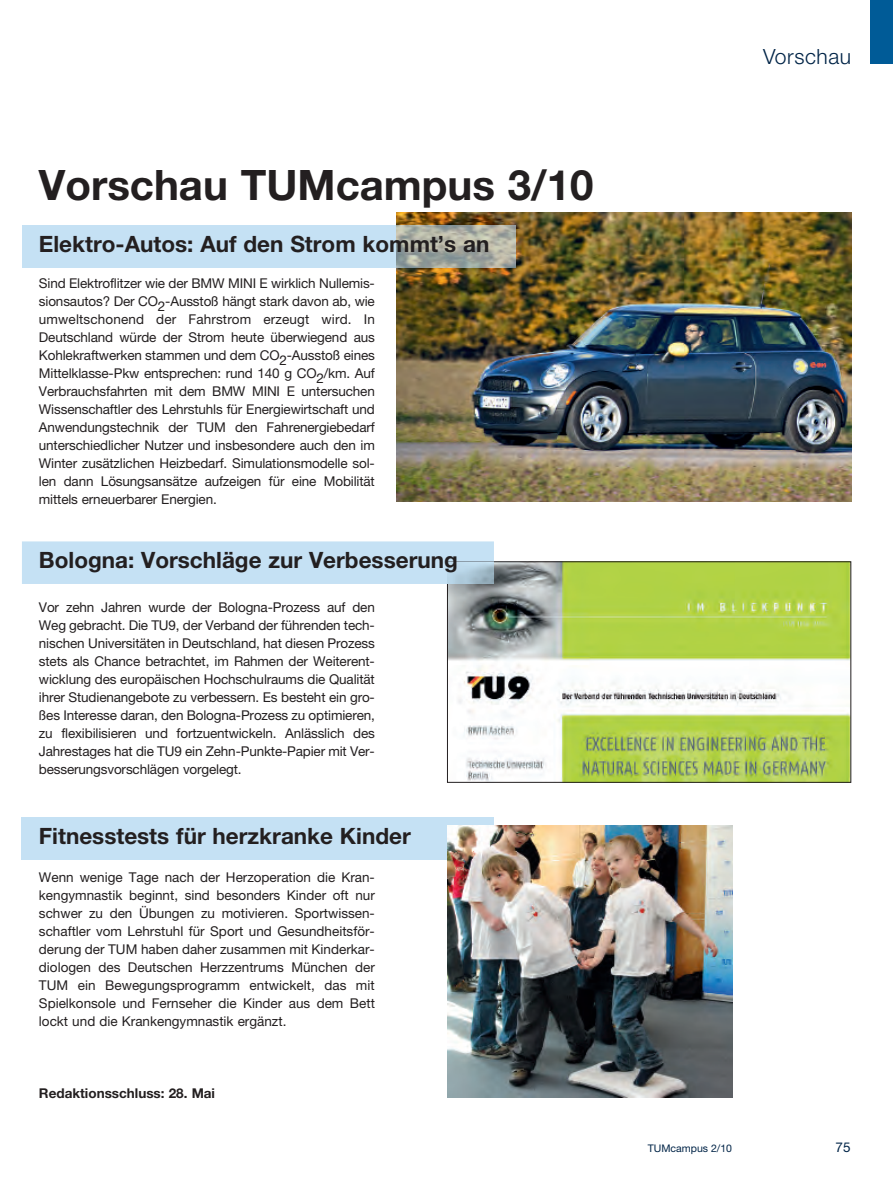
<style>
.page{position:relative;width:893px;height:1191px;background:#fff}
.page>*{position:absolute;margin:0;border:0;box-sizing:border-box;transform-origin:0 0}
.t1{font:700 42px "TUM Neue Helvetica";color:#231f20}
.t2{font:700 22.5px "TUM Neue Helvetica";color:#231f20}
.t3{font:300 21px "Helvetica Neue";letter-spacing:.025em;color:#002447}
.t4{font:13.5px/18px "TUM Neue Helvetica";letter-spacing:-.01em;color:#231f20;text-align:justify}
.t5{font:700 13.5px "TUM Neue Helvetica";color:#231f20}
.t6{font:13.5px "Helvetica Neue";color:#002447}
.t7{font:10.5px "Helvetica Neue";color:#002447}
</style>
<div class="page">
<img style="left:21px;top:0;width:872px;height:1098px">
<h1 class="t1" style="left:39px;top:159px;width:556px">Vorschau TUMcampus 3/10</h1>
<h2 class="t2" style="left:39px;top:230px;width:452px">Elektro-Autos: Auf den Strom kommt’s an</h2>
<p class="t4" style="left:39px;top:274px;width:337px">Sind Elektroflitzer wie der BMW MINI E wirklich Nullemis&shy;sionsautos? Der CO2-Ausstoß hängt stark davon ab, wie umweltschonend der Fahrstrom erzeugt wird. In Deutschland würde der Strom heute überwiegend aus Kohlekraftwerken stammen und dem CO2-Ausstoß eines Mittelklasse-Pkw entsprechen: rund 140 g CO2/km. Auf Verbrauchsfahrten mit dem BMW MINI E untersuchen Wissenschaftler des Lehrstuhls für Energiewirtschaft und Anwendungstechnik der TUM den Fahrenergiebedarf unterschiedlicher Nutzer und insbesondere auch den im Winter zusätzlichen Heizbedarf. Simulationsmodelle sol&shy;len dann Lösungsansätze aufzeigen für eine Mobilität mittels erneuerbarer Energien.</p>
<h2 class="t2" style="left:39px;top:546px;width:420px">Bologna: Vorschläge zur Verbesserung</h2>
<p class="t4" style="left:39px;top:598px;width:337px">Vor zehn Jahren wurde der Bologna-Prozess auf den Weg gebracht. Die TU9, der Verband der führenden tech&shy;nischen Universitäten in Deutschland, hat diesen Prozess stets als Chance betrachtet, im Rahmen der Weiterent&shy;wicklung des europäischen Hochschulraums die Qualität ihrer Studienangebote zu verbessern. Es besteht ein gro&shy;ßes Interesse daran, den Bologna-Prozess zu optimieren, zu flexibilisieren und fortzuentwickeln. Anlässlich des Jahrestages hat die TU9 ein Zehn-Punkte-Papier mit Ver&shy;besserungsvorschlägen vorgelegt.</p>
<h2 class="t2" style="left:39px;top:821px;width:373px">Fitnesstests für herzkranke Kinder</h2>
<p class="t4" style="left:39px;top:868px;width:337px">Wenn wenige Tage nach der Herzoperation die Kran&shy;kengymnastik beginnt, sind besonders Kinder oft nur schwer zu den Übungen zu motivieren. Sportwissen&shy;schaftler vom Lehrstuhl für Sport und Gesundheitsför&shy;derung der TUM haben daher zusammen mit Kinderkar&shy;diologen des Deutschen Herzzentrums München der TUM ein Bewegungsprogramm entwickelt, das mit Spielkonsole und Fernseher die Kinder aus dem Bett lockt und die Krankengymnastik ergänzt.</p>
<p class="t5" style="left:39px;top:1085px;width:178px">Redaktionsschluss: 28. Mai</p>
<h3 class="t3" style="left:763px;top:49px;width:90px">Vorschau</h3>
<p class="t7" style="left:648px;top:1145px;width:86px">TUMcampus 2/10</p>
<p class="t6" style="left:836px;top:1142px;width:17px">75</p>
</div>
